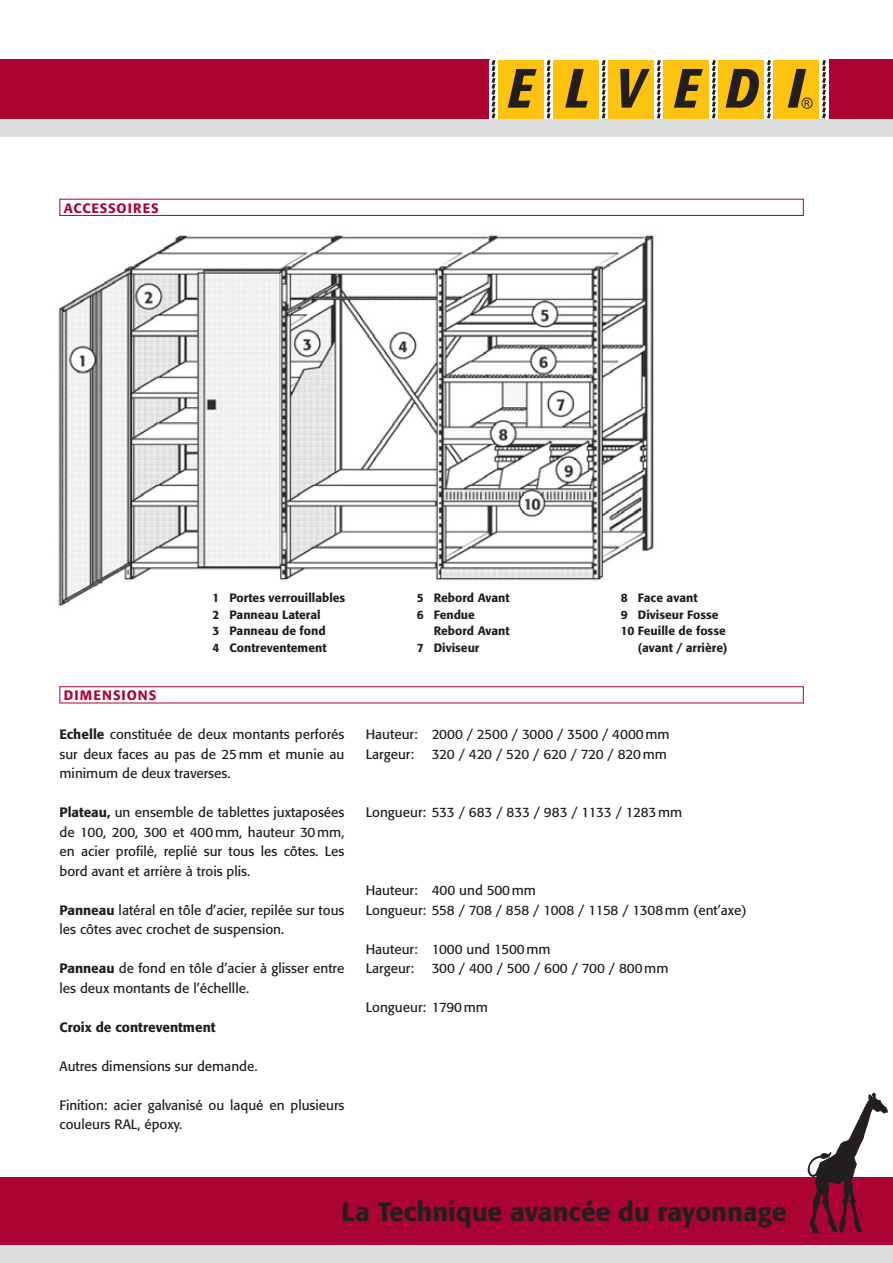
<style>
.page{position:relative;width:893px;height:1263px;background:#fff}
.page>*{position:absolute;margin:0;border:0;box-sizing:border-box;transform-origin:0 0}
.t1{font:500 26.25px "Formata";color:#231f20}
.t2{font:13.5px/19.5px "Formata";color:#231f20}
.t3{font:13.5px "Formata";letter-spacing:-.02em;color:#231f20}
.t4{font:500 13.5px "Formata";color:#231f20}
.t5{font:500 13.5px "Formata";letter-spacing:.055em;color:#ab0333}
.t6{font:500 13.5px "Formata";letter-spacing:.075em;color:#ab0333}
.t7{font:500 12px/16.5px "Formata";color:#231f20}
.s1{font-weight:500}
</style>
<div class="page">
<div style="left:0;top:60px;width:489px;height:59px;background:#ab0333"></div>
<svg style="left:822px;top:60px;width:4px;height:59px"></svg>
<div style="left:773px;top:60px;width:46px;height:59px;background:#fec210"></div>
<div style="left:498px;top:60px;width:46px;height:59px;background:#fec210"></div>
<svg style="left:492px;top:60px;width:3px;height:59px"></svg>
<svg style="left:508px;top:60px;width:305px;height:59px"></svg>
<div style="left:829px;top:60px;width:64px;height:59px;background:#ab0333"></div>
<div style="left:60px;top:199px;width:744px;height:17px;border:1px solid #ab0333"></div>
<img style="left:58px;top:235px;width:596px;height:371px">
<div style="left:0;top:119px;width:893px;height:17px;background:#dcdddf"></div>
<div style="left:0;top:1178px;width:893px;height:68px;background:#ab0333"></div>
<div style="left:0;top:1246px;width:893px;height:17px;background:#dcdddf"></div>
<svg style="left:808px;top:1093px;width:79px;height:140px"></svg>
<p class="t5" style="left:64px;top:200px;width:97px">ACCESSOIRES</p>
<p class="t7" style="left:213px;top:590px;width:134px">1 Portes verrouillables<br>2 Panneau Lateral<br>3 Panneau de fond<br>4 Contreventement</p>
<p class="t7" style="left:417px;top:590px;width:95px">5 Rebord Avant<br>6 Fendue</p>
<p class="t7" style="left:417px;top:623px;width:95px;text-indent:17px">Rebord Avant<br>7 Diviseur</p>
<p class="t7" style="left:621px;top:590px;width:78px">8 Face avant</p>
<p class="t7" style="left:621px;top:606px;width:99px">9 Diviseur Fosse</p>
<p class="t7" style="left:621px;top:623px;width:106px">10 Feuille de fosse</p>
<p class="t7" style="left:638px;top:639px;width:91px">(avant / arrière)</p>
<p class="t6" style="left:64px;top:687px;width:94px">DIMENSIONS</p>
<p class="t2" style="left:60px;top:725px;width:286px;text-align:justify"><span class="s1">Echelle</span> constituée de deux montants perforés sur deux faces au pas de 25 mm et munie au minimum de deux traverses.</p>
<p class="t2" style="left:60px;top:803px;width:286px;text-align:justify"><span class="s1">Plateau,</span> un ensemble de tablettes juxtaposées de 100, 200, 300 et 400 mm, hauteur 30 mm, en acier profilé, replié sur tous les côtes. Les bord avant et arrière à trois plis.</p>
<p class="t2" style="left:60px;top:900px;width:286px"><span class="s1">Panneau</span> latéral en tôle d’acier, repilée sur tous les côtes avec crochet de suspension.</p>
<p class="t2" style="left:60px;top:959px;width:286px"><span class="s1">Panneau</span> de fond en tôle d’acier à glisser entre les deux montants de l’échellle.</p>
<p class="t4" style="left:60px;top:1019px;width:158px">Croix de contreventment</p>
<p class="t2" style="left:60px;top:1056px;width:199px">Autres dimensions sur demande.</p>
<p class="t2" style="left:60px;top:1095px;width:286px">Finition: acier galvanisé ou laqué en plusieurs couleurs RAL, époxy.</p>
<p class="t2" style="left:366px;top:725px;width:305px">Hauteur: 2000 / 2500 / 3000 / 3500 / 4000 mm<br>Largeur:</p>
<p class="t3" style="left:432px;top:746px;width:237px">320 / 420 / 520 / 620 / 720 / 820 mm</p>
<p class="t2" style="left:366px;top:803px;width:318px">Longueur: 533 / 683 / 833 / 983 / 1133 / 1283 mm</p>
<p class="t2" style="left:366px;top:881px;width:383px">Hauteur: 400 und 500 mm<br>Longueur: 558 / 708 / 858 / 1008 / 1158 / 1308 mm (ent’axe)</p>
<p class="t2" style="left:366px;top:939px;width:186px">Hauteur: 1000 und 1500 mm<br>Largeur:</p>
<p class="t2" style="left:432px;top:958px;width:238px">300 / 400 / 500 / 600 / 700 / 800 mm</p>
<p class="t2" style="left:366px;top:997px;width:124px">Longueur: 1790 mm</p>
<h1 class="t1" style="left:342px;top:1196px;width:447px">La Technique avancée du rayonnage</h1>
</div>
